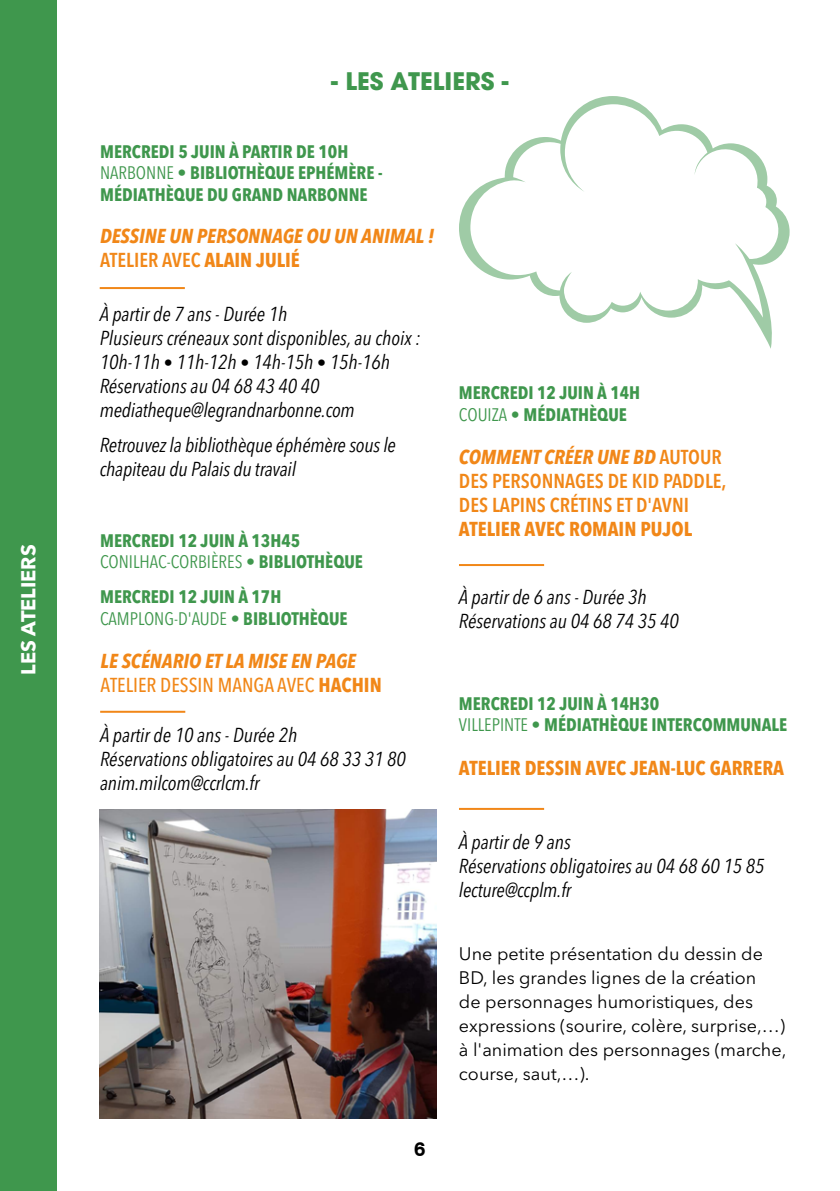
<style>
.page{position:relative;width:840px;height:1191px;background:#fff}
.page>*{position:absolute;margin:0;border:0;box-sizing:border-box;transform-origin:0 0}
.t1{font:700 24px "Avant Garde LT";color:#3f974d}
.t2{font:italic condensed 20px/24px "Avenir Next LT Pro";color:#000}
.t3{font:italic 700 condensed 20px/24px "Avenir Next LT Pro";color:#f18718}
.t4{font:600 condensed 20px/24px "Avenir Next LT Pro";color:#f18718}
.t5{font:700 condensed 20px "Avenir Next LT Pro";color:#f18718}
.t6{font:700 20px "Avenir Next LT Pro";color:#fff}
.t7{font:700 20px "Swiss 721 BT";color:#000}
.t8{font:700 condensed 18px/21.6px "Avenir Next LT Pro";color:#3f974d}
.t9{font:18px/24px "Avenir Next LT Pro";color:#000}
.s1{font-weight:400}
.s2{font-weight:600;font-style:normal}
.s3{font-style:normal}
.s4{font-weight:700;font-style:normal;font-size:18px}
.s5{font-weight:700;font-style:italic}
.s6{font-weight:500;font-style:normal}
</style>
<div class="page">
<svg style="left:459px;top:96px;width:330px;height:253px"></svg>
<div style="left:0;top:0;width:57px;height:1191px;background:#3f974d"></div>
<hr style="left:100px;top:287px;width:85px;height:2px;background:#f18718">
<hr style="left:100px;top:711px;width:85px;height:2px;background:#f18718">
<hr style="left:458px;top:564px;width:86px;height:2px;background:#f18718">
<hr style="left:458px;top:808px;width:86px;height:2px;background:#f18718">
<img style="left:99px;top:809px;width:338px;height:310px">
<p class="t6" style="left:16px;top:675px;width:132px;rotate:-90deg">LES ATELIERS</p>
<p class="t1" style="left:331px;top:65px;width:179px">- LES ATELIERS -</p>
<p class="t8" style="left:100px;top:140px;width:284px">MERCREDI 5 JUIN À PARTIR DE 10H<br><span class="s1">NARBONNE</span> • BIBLIOTHÈQUE EPHÉMÈRE -<br>MÉDIATHÈQUE DU GRAND NARBONNE</p>
<p class="t3" style="left:100px;top:224px;width:335px">DESSINE UN PERSONNAGE OU UN ANIMAL !<br><span class="s2">ATELIER AVEC</span> <span class="s3">ALAIN JULIÉ</span></p>
<p class="t2" style="left:100px;top:302px;width:322px">À partir de 7 ans - Durée 1h<br>Plusieurs créneaux sont disponibles, au choix :<br>10h-11h <span class="s4">•</span> 11h-12h <span class="s4">•</span> 14h-15h <span class="s4">•</span> 15h-16h Réservations au 04 68 43 40 40 mediatheque@legrandnarbonne.com</p>
<p class="t2" style="left:100px;top:433px;width:297px">Retrouvez la bibliothèque éphémère sous le chapiteau du Palais du travail</p>
<p class="t8" style="left:100px;top:529px;width:264px">MERCREDI 12 JUIN À 13H45<br><span class="s1">CONILHAC-CORBIÈRES</span> • BIBLIOTHÈQUE</p>
<p class="t8" style="left:458px;top:382px;width:183px">MERCREDI 12 JUIN À 14H<br><span class="s1">COUIZA</span> • MÉDIATHÈQUE</p>
<p class="t4" style="left:458px;top:445px;width:269px"><span class="s5">COMMENT CRÉER UNE BD</span> AUTOUR<br>DES PERSONNAGES DE KID PADDLE,<br>DES LAPINS CRÉTINS ET D'AVNI</p>
<p class="t5" style="left:458px;top:517px;width:234px">ATELIER AVEC ROMAIN PUJOL</p>
<p class="t8" style="left:100px;top:586px;width:249px">MERCREDI 12 JUIN À 17H<br><span class="s1">CAMPLONG-D'AUDE</span> • BIBLIOTHÈQUE</p>
<p class="t2" style="left:458px;top:584px;width:221px">À partir de 6 ans - Durée 3h<br>Réservations au 04 68 74 35 40</p>
<p class="t3" style="left:101px;top:649px;width:282px">LE SCÉNARIO ET LA MISE EN PAGE<br><span class="s6">ATELIER DESSIN MANGA AVEC</span> <span class="s3">HACHIN</span></p>
<p class="t2" style="left:100px;top:723px;width:307px">À partir de 10 ans - Durée 2h<br>Réservations obligatoires au 04 68 33 31 80 anim.milcom@ccrlcm.fr</p>
<p class="t7" style="left:414px;top:1135px;width:13px">6</p>
<p class="t8" style="left:458px;top:692px;width:329px">MERCREDI 12 JUIN À 14H30<br><span class="s1">VILLEPINTE</span> • MÉDIATHÈQUE INTERCOMMUNALE</p>
<p class="t5" style="left:458px;top:755px;width:326px">ATELIER DESSIN AVEC JEAN-LUC GARRERA</p>
<p class="t2" style="left:458px;top:830px;width:307px">À partir de 9 ans<br>Réservations obligatoires au 04 68 60 15 85 lecture@ccplm.fr</p>
<p class="t9" style="left:458px;top:942px;width:329px">Une petite présentation du dessin de BD, les grandes lignes de la création<br>de personnages humoristiques, des expressions (sourire, colère, surprise,…) à l'animation des personnages (marche, course, saut,…).</p>
</div>
